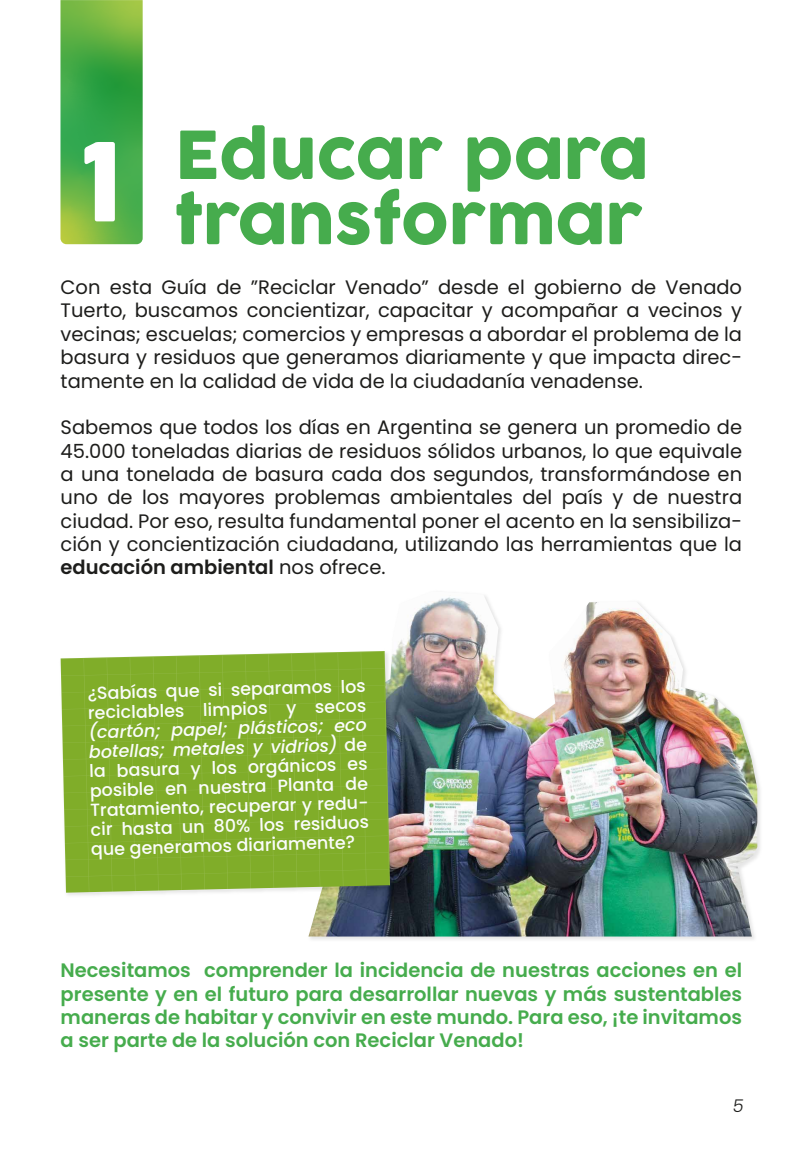
<style>
.page{position:relative;width:810px;height:1153px;background:#fff}
.page>*{position:absolute;margin:0;border:0;box-sizing:border-box;transform-origin:0 0}
.t1{font:106.95px "COCOGOOSE";color:#fff}
.t2{font:65.18px/65.2px "COCOGOOSE";color:#46ac4d}
.t3{font:19.5px/23.3px "Poppins";color:#1d1d1b;text-align:justify}
.t4{font:600 19.5px/23.3px "Poppins";color:#46ac4d;text-align:justify}
.t5{font:500 17.55px/19.5px "Poppins";color:#fafcfb}
.t6{font:italic 300 17.55px "Poppins";color:#1d1d1b}
.s1{font-weight:600}
.s2{font-style:italic}
</style>
<div class="page">
<svg style="left:60px;top:0;width:83px;height:244px;background:#54ae48"></svg>
<img style="left:308px;top:776px;width:452px;height:164px">
<img style="left:308px;top:595px;width:449px;height:341px">
<img style="left:67px;top:648px;width:330px;height:253px">
<svg style="left:60px;top:651px;width:330px;height:242px;background:#84af32"></svg>
<h1 class="t1" style="left:82px;top:102px;width:42px">1</h1>
<h2 class="t2" style="left:175px;top:124px;width:475px">Educar para transformar</h2>
<p class="t3" style="left:61px;top:276px;width:683px">Con esta Guía de ”Reciclar Venado” desde el gobierno de Venado Tuerto, buscamos concientizar, capacitar y acompañar a vecinos y vecinas; escuelas; comercios y empresas a abordar el problema de la basura y residuos que generamos diariamente y que impacta direc&shy;tamente en la calidad de vida de la ciudadanía venadense.</p>
<p class="t3" style="left:61px;top:416px;width:683px">Sabemos que todos los días en Argentina se genera un promedio de 45.000 toneladas diarias de residuos sólidos urbanos, lo que equivale a una tonelada de basura cada dos segundos, transformándose en uno de los mayores problemas ambientales del país y de nuestra ciudad. Por eso, resulta fundamental poner el acento en la sensibiliza&shy;ción y concientización ciudadana, utilizando las herramientas que la <span class="s1">educación ambiental</span> nos ofrece.</p>
<p class="t5" style="left:87px;top:685px;width:280px;line-height:19.3px;rotate:-2deg">¿Sabías que si separamos los reciclables limpios y secos</p>
<p class="t5" style="left:87px;top:724px;width:281px;rotate:-2deg"><span class="s2">(cartón; papel; plásticos; eco botellas; metales y vidrios)</span> de la basura y los orgánicos es posible en nuestra Planta de<br>Tratamiento, recuperar y redu&shy;cir hasta un 80% los residuos que generamos diariamente?</p>
<p class="t4" style="left:61px;top:959px;width:683px">Necesitamos comprender la incidencia de nuestras acciones en el presente y en el futuro para desarrollar nuevas y más sustentables maneras de habitar y convivir en este mundo. Para eso, ¡te invitamos a ser parte de la solución con Reciclar Venado!</p>
<p class="t6" style="left:733px;top:1095px;width:12px">5</p>
</div>
